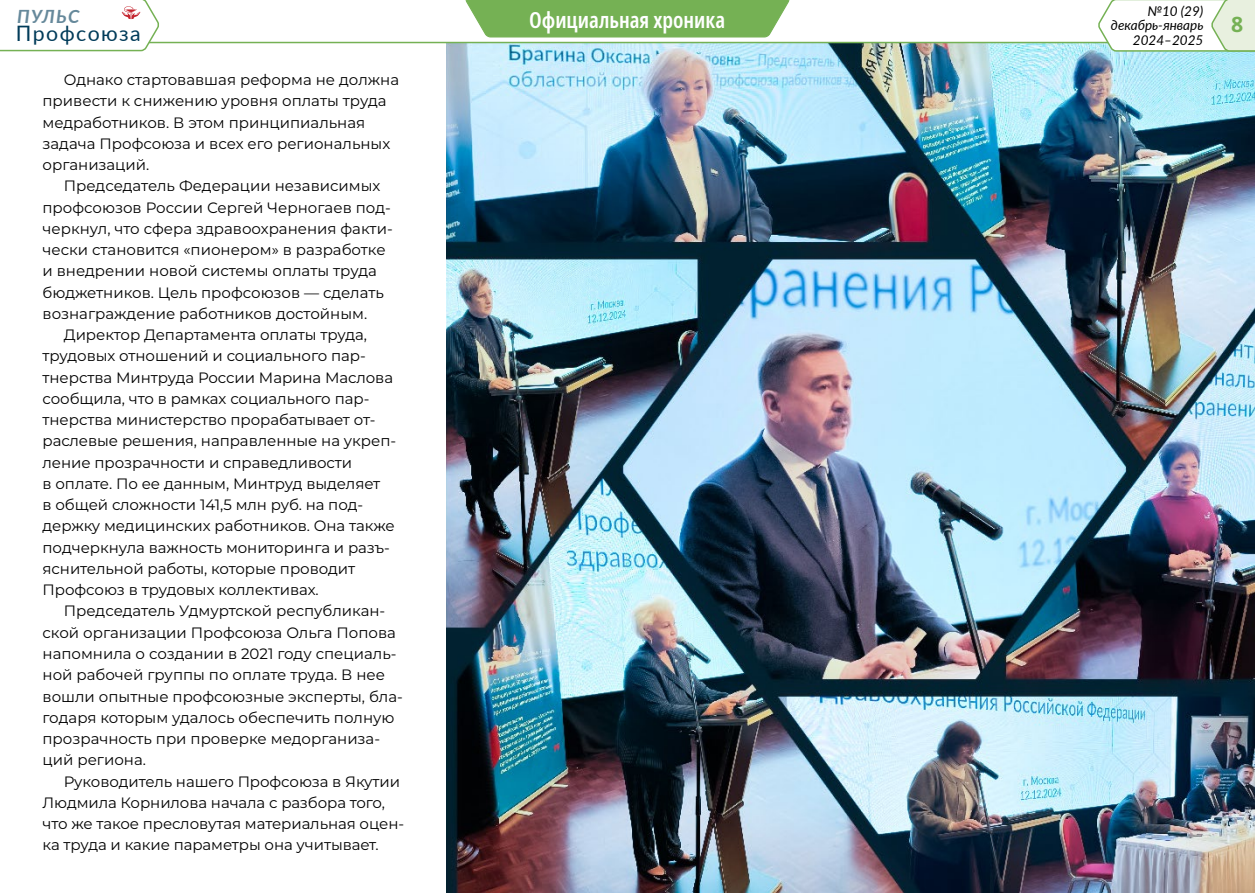
<style>
.page{position:relative;width:1255px;height:893px;background:#fff}
.page>*{position:absolute;margin:0;border:0;box-sizing:border-box;transform-origin:0 0}
.t1{font:600 extra-condensed 22.05px "Noto Sans";color:#fff}
.t2{font:21.3px "Lato";letter-spacing:.07em;color:#003b59}
.t3{font:700 21.3px "Noto Sans";color:#75b154}
.t4{font:italic 700 18.3px "Lato";letter-spacing:.07em;color:#66899b}
.t5{font:15px/21.3px "Montserrat";letter-spacing:-.005em;color:#000}
.t6{font:italic 13.5px/13.5px "Lato";color:#000;text-align:right}
</style>
<div class="page">
<img style="left:446px;top:44px;width:808px;height:849px">
<svg style="left:161px;top:41px;width:935px;height:3px;background:#acd0a4"></svg>
<svg style="left:465px;top:0;width:325px;height:38px;background:#80b761"></svg>
<svg style="left:1096px;top:0;width:158px;height:52px"></svg>
<svg style="left:0;top:0;width:161px;height:52px"></svg>
<p class="t4" style="left:17px;top:3px;width:64px">ПУЛЬС</p>
<h2 class="t2" style="left:16px;top:18px;width:126px">Профсоюза</h2>
<p class="t5" style="left:43px;top:69px;width:358px;text-indent:21px">Однако стартовавшая реформа не должна привести к снижению уровня оплаты труда медработников. В этом принципиальная задача Профсоюза и всех его региональных организаций.</p>
<p class="t5" style="left:64px;top:175px;width:318px">Председатель Федерации независимых</p>
<p class="t5" style="left:43px;top:196px;width:350px">профсоюзов России Сергей Черногаев под-</p>
<p class="t5" style="left:43px;top:217px;width:352px">черкнул, что сфера здравоохранения факти-</p>
<p class="t5" style="left:43px;top:239px;width:344px">чески становится «пионером» в разработке</p>
<p class="t5" style="left:43px;top:260px;width:336px">и внедрении новой системы оплаты труда</p>
<p class="t5" style="left:43px;top:281px;width:343px">бюджетников. Цель профсоюзов — сделать</p>
<p class="t5" style="left:43px;top:302px;width:326px">вознаграждение работников достойным.</p>
<p class="t5" style="left:64px;top:324px;width:305px">Директор Департамента оплаты труда,</p>
<p class="t5" style="left:43px;top:345px;width:321px">трудовых отношений и социального пар--</p>
<p class="t5" style="left:43px;top:366px;width:352px">тнерства Минтруда России Марина Маслова</p>
<p class="t5" style="left:43px;top:387px;width:328px">сообщила, что в рамках социального пар-</p>
<p class="t5" style="left:43px;top:409px;width:334px">тнерства министерство прорабатывает от-</p>
<p class="t5" style="left:43px;top:430px;width:353px">раслевые решения, направленные на укреп-</p>
<p class="t5" style="left:43px;top:451px;width:311px">ление прозрачности и справедливости</p>
<p class="t5" style="left:43px;top:472px;width:339px">в оплате. По ее данным, Минтруд выделяет</p>
<p class="t5" style="left:43px;top:494px;width:320px">в общей сложности 141,5 млн руб. на под-</p>
<p class="t5" style="left:43px;top:515px;width:354px">держку медицинских работников. Она также</p>
<p class="t5" style="left:43px;top:536px;width:349px">подчеркнула важность мониторинга и разъ-</p>
<p class="t5" style="left:43px;top:557px;width:314px">яснительной работы, которые проводит</p>
<p class="t5" style="left:43px;top:579px;width:278px">Профсоюз в трудовых коллективах.</p>
<p class="t5" style="left:64px;top:600px;width:323px">Председатель Удмуртской республикан-</p>
<p class="t5" style="left:43px;top:621px;width:355px">ской организации Профсоюза Ольга Попова</p>
<p class="t5" style="left:43px;top:642px;width:355px">напомнила о создании в 2021 году специаль-</p>
<p class="t5" style="left:43px;top:664px;width:344px">ной рабочей группы по оплате труда. В нее</p>
<p class="t5" style="left:43px;top:685px;width:362px">вошли опытные профсоюзные эксперты, бла-</p>
<p class="t5" style="left:43px;top:706px;width:353px">годаря которым удалось обеспечить полную</p>
<p class="t5" style="left:43px;top:727px;width:339px">прозрачность при проверке медорганиза-</p>
<p class="t5" style="left:43px;top:749px;width:105px">ций региона.</p>
<p class="t5" style="left:64px;top:770px;width:338px">Руководитель нашего Профсоюза в Якутии</p>
<p class="t5" style="left:43px;top:791px;width:344px">Людмила Корнилова начала с разбора того,</p>
<p class="t5" style="left:43px;top:812px;width:363px">что же такое пресловутая материальная оцен-</p>
<p class="t5" style="left:43px;top:834px;width:338px">ка труда и какие параметры она учитывает.</p>
<h1 class="t1" style="left:529px;top:4px;width:198px">Официальная хроника</h1>
<p class="t6" style="left:1110px;top:4px;width:94px">№10 (29) декабрь-январь</p>
<p class="t6" style="left:1132px;top:33px;width:72px">2024–2025</p>
<h2 class="t3" style="left:1231px;top:9px;width:14px">8</h2>
</div>
